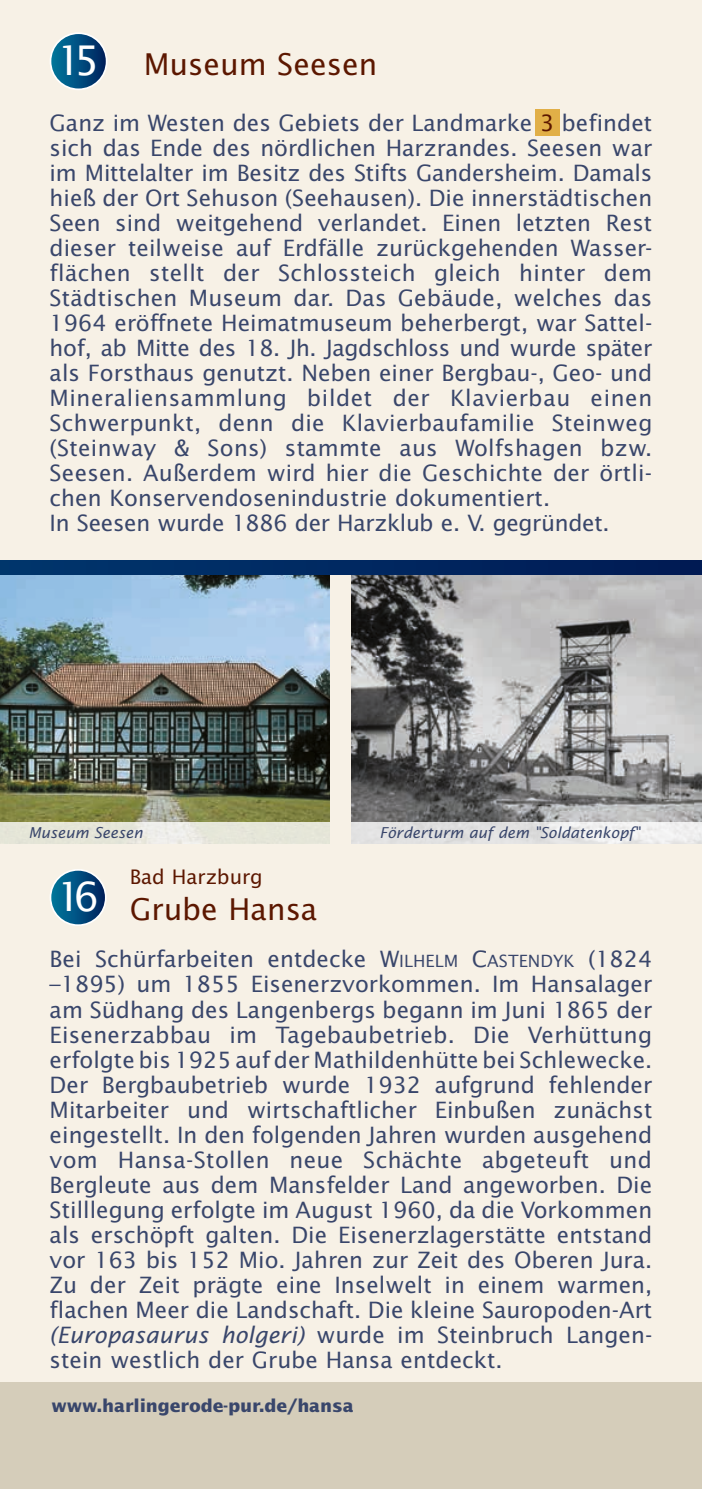
<style>
.page{position:relative;width:702px;height:1489px;background:#fff}
.page>*{position:absolute;margin:0;border:0;box-sizing:border-box;transform-origin:0 0}
.t1{font:40.75px "Lucida Sans Std";color:#fff}
.t2{font:30px "Lucida Sans Std";color:#5c1700}
.t3{font:22.5px/25px "Lucida Sans Std";color:#39466b}
.t4{font:20px "Lucida Sans Std";color:#5c1700}
.t5{font:700 17.5px "Lucida Sans Std";letter-spacing:-.01em;color:#39466b}
.t6{font:italic 15px "Lucida Sans Std";color:#39466b}
.s1{color:#5c1700}
.s2{font-style:inherit}
.s3{font-size:17px}
.s4{font-style:italic}
</style>
<div class="page">
<div style="left:0;top:0;width:702px;height:1488px;background:#f7f1e6"></div>
<div style="left:0;top:1382px;width:702px;height:106px;background:#d5cdba"></div>
<div style="left:534px;top:109px;width:25px;height:27px;background:#e1af47"></div>
<svg style="left:50px;top:33px;width:57px;height:56px;background:#0b5685"></svg>
<div style="left:50px;top:32px;width:57px;height:58px;border:2px solid #fff;border-radius:50%"></div>
<svg style="left:50px;top:869px;width:56px;height:56px;background:#0d5685"></svg>
<div style="left:50px;top:869px;width:57px;height:57px;border:2px solid #fff;border-radius:50%"></div>
<img style="left:0;top:574px;width:330px;height:248px">
<img style="left:351px;top:574px;width:351px;height:248px">
<svg style="left:0;top:560px;width:702px;height:14px;background:#002860"></svg>
<svg style="left:0;top:822px;width:330px;height:21px;fill:#e6e6d9"></svg>
<div style="left:351px;top:822px;width:351px;height:21px;background:linear-gradient(to right,#dbdbdb,#f1f1f1)"></div>
<h1 class="t1" style="left:56px;top:37px;width:45px">15</h1>
<h2 class="t2" style="left:144px;top:47px;width:235px">Museum Seesen</h2>
<p class="t3" style="left:50px;top:110px;width:604px">Ganz im Westen des Gebiets der Landmarke <span class="s1">3</span> befindet sich das Ende des nördlichen Harzrandes. Seesen war im Mittelalter im Besitz des Stifts Gandersheim. Damals hieß der Ort Sehuson (Seehausen). Die innerstädtischen Seen sind weitgehend verlandet. Einen letzten Rest dieser teilweise auf Erdfälle zurückgehenden Wasser&shy;flächen stellt der Schlossteich gleich hinter dem Städtischen Museum dar. Das Gebäude, welches das 1964 eröffnete Heimatmuseum beherbergt, war Sattel&shy;hof, ab Mitte des 18. Jh. Jagdschloss und wurde später als Forsthaus genutzt. Neben einer Bergbau-, Geo- und Mineraliensammlung bildet der Klavierbau einen Schwerpunkt, denn die Klavierbaufamilie Steinweg (Steinway &amp; Sons) stammte aus Wolfshagen bzw.<br>Seesen. Außerdem wird hier die Geschichte der örtli&shy;chen Konservendosenindustrie dokumentiert.<br>In Seesen wurde 1886 der Harzklub e. V. gegründet.</p>
<p class="t6" style="left:28px;top:823px;width:116px">Museum Seesen</p>
<p class="t6" style="left:379px;top:823px;width:262px">Förderturm auf dem "Soldatenkopf"</p>
<p class="t4" style="left:130px;top:865px;width:134px">Bad Harzburg</p>
<h2 class="t2" style="left:56px;top:892px;width:263px"><sup>16</sup> Grube Hansa</h2>
<p class="t3" style="left:50px;top:947px;width:604px;text-align:justify">Bei Schürfarbeiten entdecke <span class="s2">W</span><span class="s3">ILHELM</span> <span class="s2">C</span><span class="s3">ASTENDYK</span> (1824 –1895) um 1855 Eisenerzvorkommen. Im Hansalager am Südhang des Langenbergs begann im Juni 1865 der Eisenerzabbau im Tagebaubetrieb. Die Verhüttung erfolgte bis 1925 auf der Mathildenhütte bei Schlewecke.<br>Der Bergbaubetrieb wurde 1932 aufgrund fehlender Mitarbeiter und wirtschaftlicher Einbußen zunächst eingestellt. In den folgenden Jahren wurden ausgehend vom Hansa-Stollen neue Schächte abgeteuft und Bergleute aus dem Mansfelder Land angeworben. Die Stilllegung erfolgte im August 1960, da die Vorkommen als erschöpft galten. Die Eisenerzlagerstätte entstand vor 163 bis 152 Mio. Jahren zur Zeit des Oberen Jura.<br>Zu der Zeit prägte eine Inselwelt in einem warmen, flachen Meer die Landschaft. Die kleine Sauropoden-Art <span class="s4">(Europasaurus holgeri)</span> wurde im Steinbruch Langen&shy;stein westlich der Grube Hansa entdeckt.</p>
<p class="t5" style="left:51px;top:1395px;width:304px">www.harlingerode-pur.de/hansa</p>
</div>
